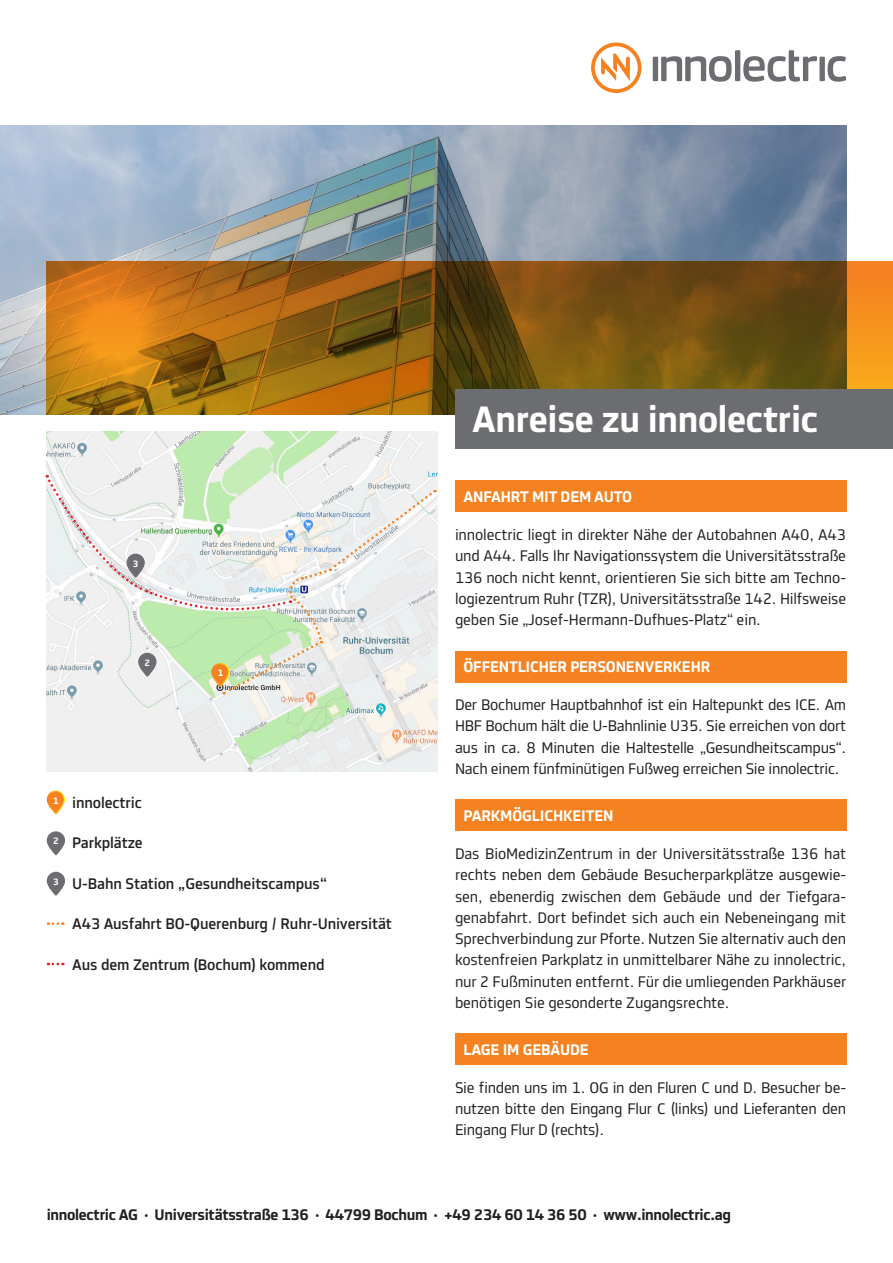
<style>
.page{position:relative;width:893px;height:1263px;background:#fff}
.page>*{position:absolute;margin:0;border:0;box-sizing:border-box;transform-origin:0 0}
.Proof-Bold-25_9pt{font:700 38.85px "Proof";letter-spacing:-.01em;color:#fff}
.Proof-Book-10_8pt{font:16.2px/21.3px "Proof";letter-spacing:-.02em;color:#231f20;text-align:justify}
.Proof-Book-10_8pt-2{font:500 16.2px "Proof";letter-spacing:-.01em;color:#231f20}
.Proof-Book-10_8pt-3{font:700 16.2px "Proof";letter-spacing:-.02em;color:#231f20}
.Proof-Book-10_8pt-4{font:700 16.2px "Proof";letter-spacing:-.01em;color:#fff}
.Proof-Book-8_65pt{font:700 9.75px "Proof";color:#fff}
</style>
<div class="page">
<img style="left:0;top:125px;width:846px;height:290px">
<svg style="left:47px;top:261px;width:846px;height:154px"></svg>
<div style="left:455px;top:389px;width:438px;height:60px;background:#6c6d70"></div>
<svg style="left:591px;top:43px;width:50px;height:50px"></svg>
<div style="left:653px;top:57px;width:5px;height:24px;background:#6c6d70"></div>
<div style="left:735px;top:50px;width:5px;height:31px;background:#6c6d70"></div>
<div style="left:819px;top:57px;width:6px;height:24px;background:#6c6d70"></div>
<svg style="left:827px;top:56px;width:19px;height:26px"></svg>
<svg style="left:743px;top:50px;width:74px;height:32px"></svg>
<svg style="left:661px;top:56px;width:71px;height:26px"></svg>
<div style="left:455px;top:480px;width:391px;height:32px;background:#f58220"></div>
<div style="left:455px;top:651px;width:391px;height:31px;background:#f58220"></div>
<div style="left:455px;top:1033px;width:391px;height:32px;background:#f58220"></div>
<div style="left:455px;top:799px;width:391px;height:32px;background:#f58220"></div>
<img style="left:47px;top:432px;width:391px;height:340px">
<svg style="left:46px;top:790px;width:19px;height:25px"></svg>
<svg style="left:46px;top:831px;width:19px;height:25px"></svg>
<svg style="left:46px;top:871px;width:19px;height:25px"></svg>
<svg style="left:48px;top:922px;width:15px;height:3px"></svg>
<svg style="left:48px;top:963px;width:15px;height:2px"></svg>
<svg style="left:46px;top:475px;width:390px;height:220px"></svg>
<p class="Proof-Book-8_65pt" style="left:133px;top:557px;width:7px">3</p>
<p class="Proof-Book-8_65pt" style="left:145px;top:656px;width:7px">2</p>
<p class="Proof-Book-8_65pt" style="left:218px;top:666px;width:7px">1</p>
<p class="Proof-Book-8_65pt" style="left:53px;top:793px;width:7px">1</p>
<p class="Proof-Book-8_65pt" style="left:53px;top:834px;width:7px">2</p>
<p class="Proof-Book-8_65pt" style="left:53px;top:875px;width:7px">3</p>
<p class="Proof-Book-10_8pt-2" style="left:72px;top:791px;width:71px">innolectric</p>
<p class="Proof-Book-10_8pt-2" style="left:72px;top:832px;width:72px">Parkplätze</p>
<p class="Proof-Book-10_8pt-2" style="left:72px;top:872px;width:257px">U-Bahn Station „Gesundheitscampus“</p>
<p class="Proof-Book-10_8pt-2" style="left:72px;top:912px;width:321px">A43 Ausfahrt BO-Querenburg Ruhr-Universität</p>
<p class="Proof-Book-10_8pt-2" style="left:72px;top:953px;width:254px">Aus dem Zentrum (Bochum) kommend</p>
<p class="Proof-Bold-25_9pt" style="left:472px;top:391px;width:348px">Anreise zu innolectric</p>
<p class="Proof-Book-10_8pt-4" style="left:463px;top:485px;width:170px">ANFAHRT MIT DEM AUTO</p>
<p class="Proof-Book-10_8pt" style="left:455px;top:523px;width:393px">innolectric liegt in direkter Nähe der Autobahnen A40, A43 und A44. Falls Ihr Navigationssystem die Universitätsstraße 136 noch nicht kennt, orientieren Sie sich bitte am Techno&shy;logiezentrum Ruhr (TZR), Universitätsstraße 142. Hilfsweise geben Sie „Josef-Hermann-Dufhues-Platz“ ein.</p>
<p class="Proof-Book-10_8pt-4" style="left:463px;top:655px;width:248px">ÖFFENTLICHER PERSONENVERKEHR</p>
<p class="Proof-Book-10_8pt" style="left:455px;top:693px;width:393px">Der Bochumer Hauptbahnhof ist ein Haltepunkt des ICE. Am HBF Bochum hält die U-Bahnlinie U35. Sie erreichen von dort aus in ca. 8 Minuten die Haltestelle „Gesundheitscampus“.<br>Nach einem fünfminütigen Fußweg erreichen Sie innolectric.</p>
<p class="Proof-Book-10_8pt-4" style="left:463px;top:804px;width:151px">PARKMÖGLICHKEITEN</p>
<p class="Proof-Book-10_8pt" style="left:455px;top:842px;width:393px">Das BioMedizinZentrum in der Universitätsstraße 136 hat rechts neben dem Gebäude Besucherparkplätze ausgewie&shy;sen, ebenerdig zwischen dem Gebäude und der Tiefgara&shy;genabfahrt. Dort befindet sich auch ein Nebeneingang mit Sprechverbindung zur Pforte. Nutzen Sie alternativ auch den kostenfreien Parkplatz in unmittelbarer Nähe zu innolectric, nur 2 Fußminuten entfernt. Für die umliegenden Parkhäuser benötigen Sie gesonderte Zugangsrechte.</p>
<p class="Proof-Book-10_8pt-4" style="left:463px;top:1038px;width:127px">LAGE IM GEBÄUDE</p>
<p class="Proof-Book-10_8pt" style="left:455px;top:1076px;width:393px">Sie finden uns im 1. OG in den Fluren C und D. Besucher be&shy;nutzen bitte den Eingang Flur C (links) und Lieferanten den Eingang Flur D (rechts).</p>
<p class="Proof-Book-10_8pt-3" style="left:47px;top:1204px;width:686px">innolectric AG · Universitätsstraße 136 · 44799 Bochum · +49 234 60 14 36 50 · www.innolectric.ag</p>
</div>
